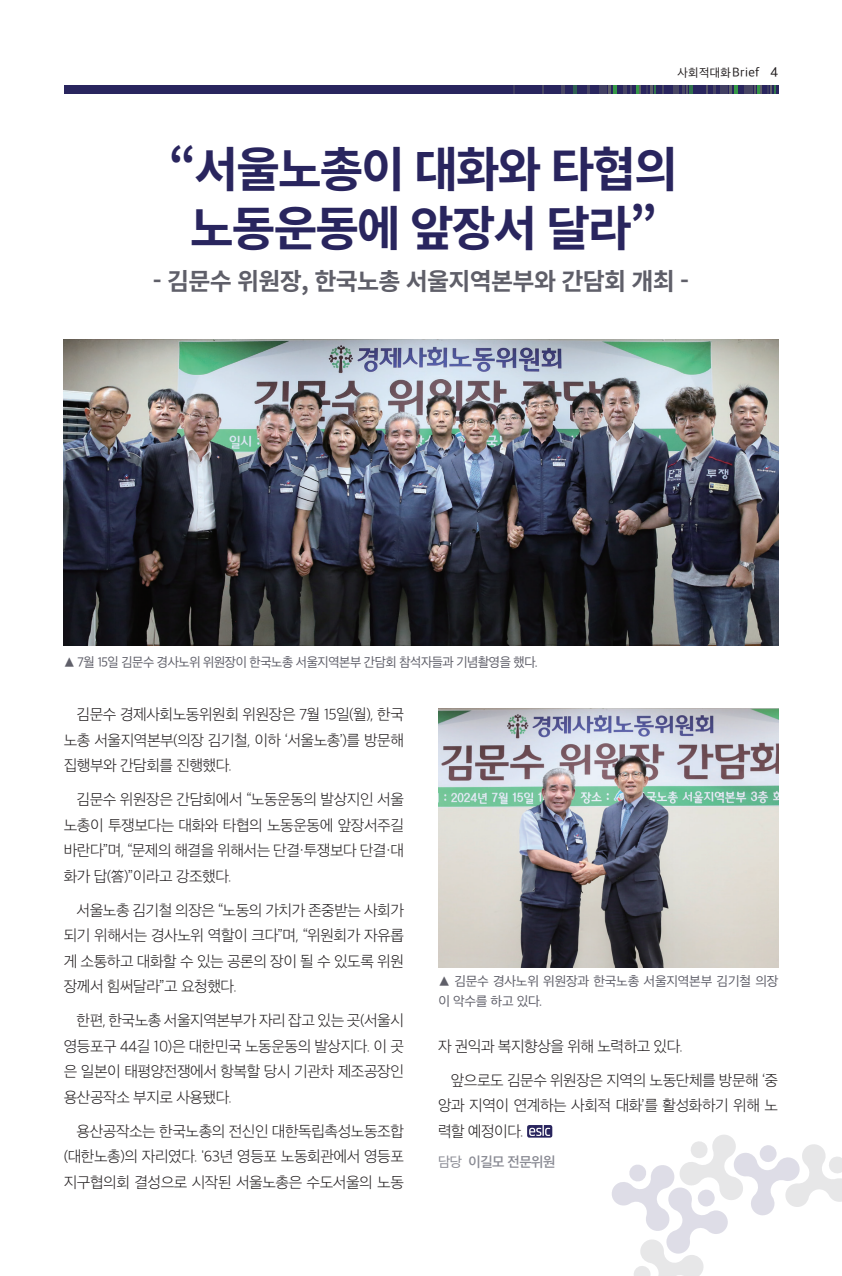
<style>
.page{position:relative;width:842px;height:1276px;background:#fff}
.page>*{position:absolute;margin:0;border:0;box-sizing:border-box;transform-origin:0 0}
.t1{font:700 48px "Noto Sans KR";letter-spacing:-.05em;color:#29255e}
.t2{font:700 24px "Noto Sans KR";letter-spacing:-.03em;color:#5f5f69}
.본문{font:200 15.75px/25.5px "Apple SD Gothic Neo";letter-spacing:-.03em;color:#231f20;text-align:justify}
.본문-2{font:600 14.25px "Apple SD Gothic Neo";letter-spacing:-.03em;color:#898a93}
.본문-3{font:13.5px "Apple SD Gothic Neo";letter-spacing:-.03em;color:#5f5f69;scale:.96 1}
.본문-4{font:13.5px/19.5px "Apple SD Gothic Neo";letter-spacing:-.03em;color:#5f5f69}
.t3{font:12px "Apple SD Gothic Neo";letter-spacing:.03em;color:#231f20}
.s1{font-size:13.05px}
.s2{font-weight:500;font-size:13.5px}
.s3{font-weight:400}
</style>
<div class="page">
<div style="left:64px;top:85px;width:714px;height:9px;background:#29255e"></div>
<div style="left:720px;top:85px;width:7px;height:9px;background:#424063"></div>
<div style="left:599px;top:85px;width:7px;height:9px;background:#424063"></div>
<svg style="left:713px;top:85px;width:2px;height:9px"></svg>
<svg style="left:588px;top:85px;width:2px;height:9px"></svg>
<div style="left:744px;top:85px;width:5px;height:9px;background:#474564"></div>
<svg style="left:729px;top:85px;width:9px;height:9px"></svg>
<svg style="left:608px;top:85px;width:9px;height:9px"></svg>
<svg style="left:682px;top:85px;width:10px;height:9px"></svg>
<svg style="left:573px;top:85px;width:3px;height:9px"></svg>
<svg style="left:662px;top:85px;width:2px;height:9px"></svg>
<svg style="left:542px;top:85px;width:2px;height:9px"></svg>
<div style="left:673px;top:85px;width:6px;height:9px;background:#494764"></div>
<svg style="left:561px;top:85px;width:4px;height:9px"></svg>
<svg style="left:750px;top:85px;width:26px;height:9px"></svg>
<svg style="left:623px;top:85px;width:33px;height:9px"></svg>
<div style="left:527px;top:1125px;width:25px;height:12px;background:#29255e;border-radius:2px"></div>
<svg style="left:529px;top:1125px;width:21px;height:11px"></svg>
<img style="left:63px;top:339px;width:715px;height:306px">
<img style="left:438px;top:708px;width:340px;height:259px">
<svg style="left:612px;top:1135px;width:230px;height:141px"></svg>
<p class="t3" style="left:677px;top:65px;width:102px">사회적대화<span class="s1">Brief</span> <span class="s2">4</span></p>
<p class="t1" style="left:169px;top:142px;width:511px">“서울노총이 대화와 타협의</p>
<p class="t1" style="left:190px;top:201px;width:469px">노동운동에 앞장서 달라”</p>
<p class="t2" style="left:153px;top:267px;width:538px">- 김문수 위원장, 한국노총 서울지역본부와 간담회 개최 -</p>
<p class="본문-3" style="left:64px;top:653px;width:496px">▲ 7월 15일 김문수 경사노위 위원장이 한국노총 서울지역본부 간담회 참석자들과 기념촬영을 했다.</p>
<p class="본문" style="left:64px;top:700px;width:342px;text-indent:13px">김문수 경제사회노동위원회 위원장은 7월 15일(월), 한국 노총 서울지역본부(의장 김기철, 이하 ‘서울노총’)를 방문해 집행부와 간담회를 진행했다.</p>
<p class="본문" style="left:64px;top:785px;width:342px;text-indent:13px">김문수 위원장은 간담회에서 “노동운동의 발상지인 서울 노총이 투쟁보다는 대화와 타협의 노동운동에 앞장서주길 바란다”며, “문제의 해결을 위해서는 단결·투쟁보다 단결·대 화가 답(答)”이라고 강조했다.</p>
<p class="본문" style="left:64px;top:896px;width:342px;text-indent:13px">서울노총 김기철 의장은 “노동의 가치가 존중받는 사회가 되기 위해서는 경사노위 역할이 크다”며, “위원회가 자유롭 게 소통하고 대화할 수 있는 공론의 장이 될 수 있도록 위원 장께서 힘써달라”고 요청했다.</p>
<p class="본문" style="left:64px;top:1006px;width:342px;text-indent:13px">한편, 한국노총 서울지역본부가 자리 잡고 있는 곳(서울시 영등포구 44길 10)은 대한민국 노동운동의 발상지다. 이 곳 은 일본이 태평양전쟁에서 항복할 당시 기관차 제조공장인 용산공작소 부지로 사용됐다.</p>
<p class="본문" style="left:64px;top:1117px;width:342px;text-indent:13px">용산공작소는 한국노총의 전신인 대한독립촉성노동조합 (대한노총)의 자리였다. '63년 영등포 노동회관에서 영등포 지구협의회 결성으로 시작된 서울노총은 수도서울의 노동</p>
<p class="본문-4" style="left:438px;top:971px;width:341px">▲ 김문수 경사노위 위원장과 한국노총 서울지역본부 김기철 의장 이 악수를 하고 있다.</p>
<p class="본문" style="left:438px;top:1032px;width:247px">자 권익과 복지향상을 위해 노력하고 있다.</p>
<p class="본문" style="left:438px;top:1066px;width:342px;text-indent:13px">앞으로도 김문수 위원장은 지역의 노동단체를 방문해 ‘중 앙과 지역이 연계하는 사회적 대화’를 활성화하기 위해 노 력할 예정이다.</p>
<p class="본문-2" style="left:438px;top:1151px;width:119px"><span class="s3">담당</span> 이길모 전문위원</p>
</div>
